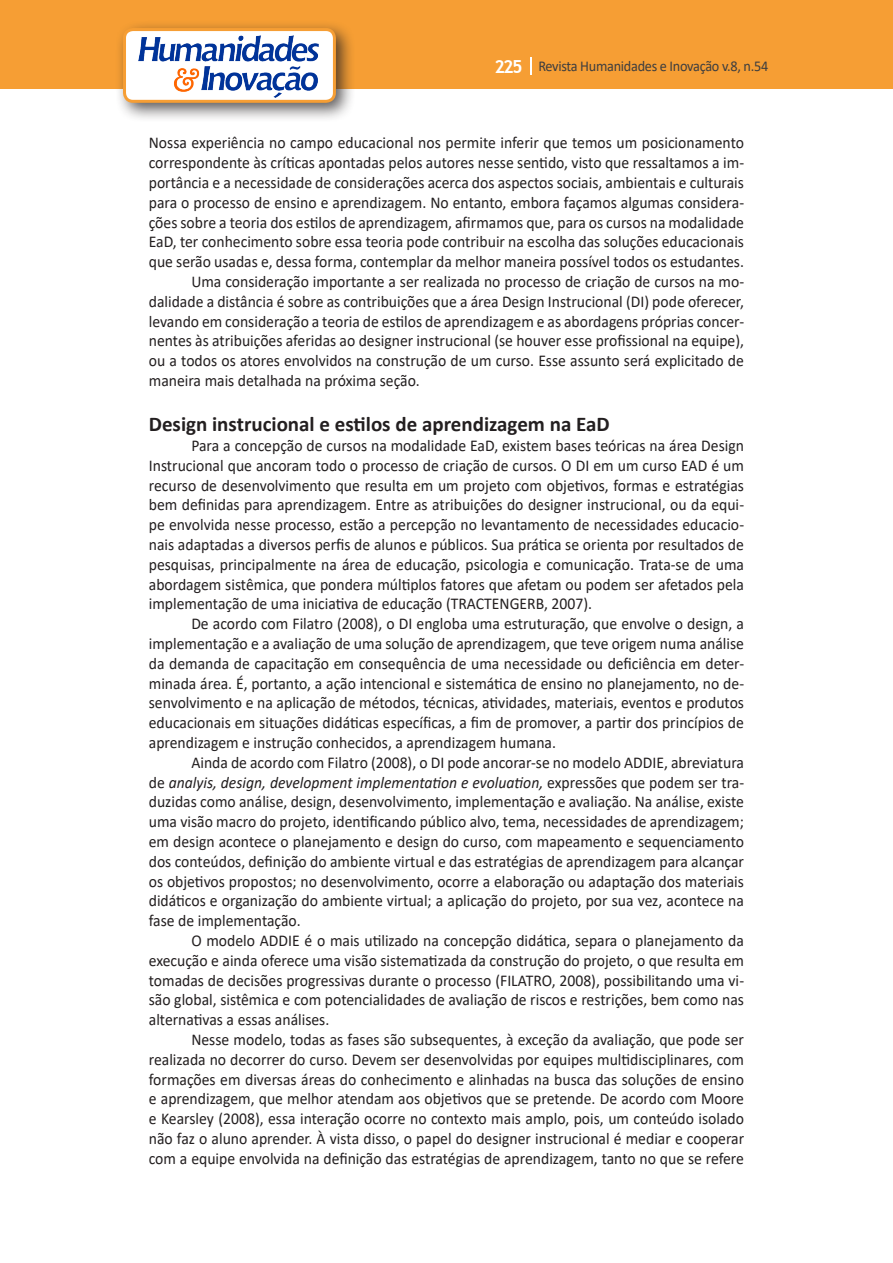
<style>
.page{position:relative;width:893px;height:1263px;background:#fff}
.page>*{position:absolute;margin:0;border:0;box-sizing:border-box;transform-origin:0 0}
.Titulo_2{font:700 21px "Calibri";color:#231f20}
.Texto{font:16.5px/19.8px "Calibri";color:#231f20;text-align:justify;scale:.95 1}
.t1{font:15px "Calibri";letter-spacing:-.02em;color:#3e3e3f;scale:.95 1}
.s1{font-family:"Trebuchet MS";font-weight:700;font-size:18px;color:#fff}
.s2{font-style:italic}
</style>
<div class="page">
<div style="left:0;top:0;width:893px;height:88px;background:#f69e34"></div>
<svg style="left:530px;top:57px;width:2px;height:18px"></svg>
<div style="left:115px;top:20px;width:241px;height:103px;background:#231f20;opacity:.75"></div>
<div style="left:125px;top:30px;width:209px;height:71px;background:#fff;border-radius:9px"></div>
<img style="left:138px;top:35px;width:181px;height:62px">
<div style="left:123px;top:28px;width:213px;height:75px;border:3px solid #f69e34;border-radius:9px"></div>
<p class="t1" style="left:495px;top:56px;width:290px"><span class="s1">225</span> Revista Humanidades e Inovação v.8, n.54</p>
<p class="Texto" style="left:149px;top:133px;width:628px">Nossa experiência no campo educacional nos permite inferir que temos um posicionamento correspondente às críticas apontadas pelos autores nesse sentido, visto que ressaltamos a im&shy;portância e a necessidade de considerações acerca dos aspectos sociais, ambientais e culturais para o processo de ensino e aprendizagem. No entanto, embora façamos algumas considera&shy;ções sobre a teoria dos estilos de aprendizagem, afirmamos que, para os cursos na modalidade EaD, ter conhecimento sobre essa teoria pode contribuir na escolha das soluções educacionais que serão usadas e, dessa forma, contemplar da melhor maneira possível todos os estudantes.</p>
<p class="Texto" style="left:149px;top:271px;width:628px;text-indent:43px">Uma consideração importante a ser realizada no processo de criação de cursos na mo&shy;dalidade a distância é sobre as contribuições que a área Design Instrucional (DI) pode oferecer, levando em consideração a teoria de estilos de aprendizagem e as abordagens próprias concer&shy;nentes às atribuições aferidas ao designer instrucional (se houver esse profissional na equipe), ou a todos os atores envolvidos na construção de um curso. Esse assunto será explicitado de maneira mais detalhada na próxima seção.</p>
<p class="Titulo_2" style="left:149px;top:409px;width:462px">Design instrucional e estilos de aprendizagem na EaD</p>
<p class="Texto" style="left:149px;top:435px;width:628px;text-indent:43px">Para a concepção de cursos na modalidade EaD, existem bases teóricas na área Design Instrucional que ancoram todo o processo de criação de cursos. O DI em um curso EAD é um recurso de desenvolvimento que resulta em um projeto com objetivos, formas e estratégias bem definidas para aprendizagem. Entre as atribuições do designer instrucional, ou da equi&shy;pe envolvida nesse processo, estão a percepção no levantamento de necessidades educacio&shy;nais adaptadas a diversos perfis de alunos e públicos. Sua prática se orienta por resultados de pesquisas, principalmente na área de educação, psicologia e comunicação. Trata-se de uma abordagem sistêmica, que pondera múltiplos fatores que afetam ou podem ser afetados pela implementação de uma iniciativa de educação (TRACTENGERB, 2007).</p>
<p class="Texto" style="left:149px;top:613px;width:628px;text-indent:43px">De acordo com Filatro (2008), o DI engloba uma estruturação, que envolve o design, a implementação e a avaliação de uma solução de aprendizagem, que teve origem numa análise da demanda de capacitação em consequência de uma necessidade ou deficiência em deter&shy;minada área. É, portanto, a ação intencional e sistemática de ensino no planejamento, no de&shy;senvolvimento e na aplicação de métodos, técnicas, atividades, materiais, eventos e produtos educacionais em situações didáticas específicas, a fim de promover, a partir dos princípios de aprendizagem e instrução conhecidos, a aprendizagem humana.</p>
<p class="Texto" style="left:149px;top:752px;width:628px;text-indent:43px">Ainda de acordo com Filatro (2008), o DI pode ancorar-se no modelo ADDIE, abreviatura de <span class="s2">analyis, design, development implementation e evoluation,</span> expressões que podem ser tra&shy;duzidas como análise, design, desenvolvimento, implementação e avaliação. Na análise, existe uma visão macro do projeto, identificando público alvo, tema, necessidades de aprendizagem; em design acontece o planejamento e design do curso, com mapeamento e sequenciamento dos conteúdos, definição do ambiente virtual e das estratégias de aprendizagem para alcançar os objetivos propostos; no desenvolvimento, ocorre a elaboração ou adaptação dos materiais didáticos e organização do ambiente virtual; a aplicação do projeto, por sua vez, acontece na fase de implementação.</p>
<p class="Texto" style="left:149px;top:930px;width:628px;text-indent:43px">O modelo ADDIE é o mais utilizado na concepção didática, separa o planejamento da execução e ainda oferece uma visão sistematizada da construção do projeto, o que resulta em tomadas de decisões progressivas durante o processo (FILATRO, 2008), possibilitando uma vi&shy;são global, sistêmica e com potencialidades de avaliação de riscos e restrições, bem como nas alternativas a essas análises.</p>
<p class="Texto" style="left:149px;top:1029px;width:628px;text-indent:43px">Nesse modelo, todas as fases são subsequentes, à exceção da avaliação, que pode ser realizada no decorrer do curso. Devem ser desenvolvidas por equipes multidisciplinares, com formações em diversas áreas do conhecimento e alinhadas na busca das soluções de ensino e aprendizagem, que melhor atendam aos objetivos que se pretende. De acordo com Moore e Kearsley (2008), essa interação ocorre no contexto mais amplo, pois, um conteúdo isolado não faz o aluno aprender. À vista disso, o papel do designer instrucional é mediar e cooperar com a equipe envolvida na definição das estratégias de aprendizagem, tanto no que se refere</p>
</div>
